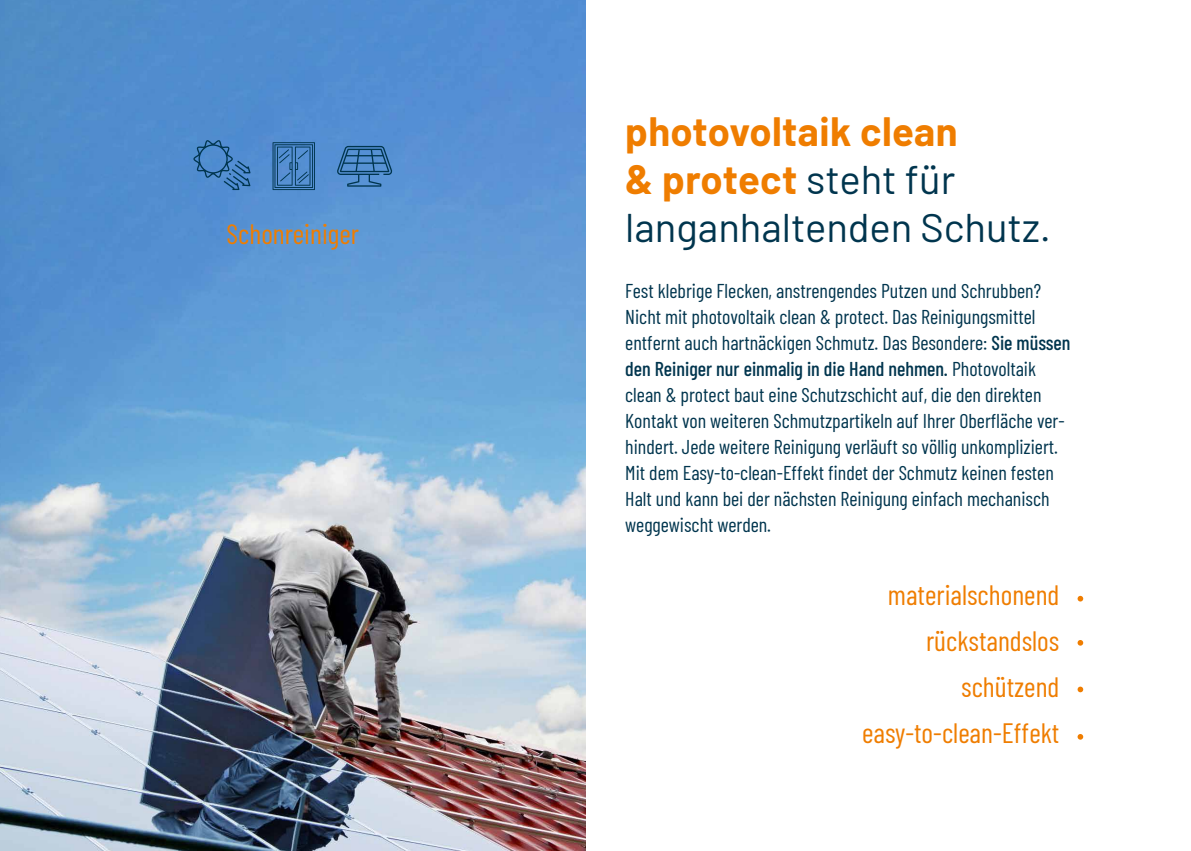
<style>
.page{position:relative;width:1191px;height:851px;background:#fff}
.page>*{position:absolute;margin:0;border:0;box-sizing:border-box;transform-origin:0 0}
.t1{font:40px/48px "Barlow";color:#00354e}
.t2{font:28px/46px "Barlow Condensed";color:#ef7d00;text-align:right}
.t3{font:20px/26px "Barlow Condensed";color:#00354e}
.s1{font-weight:700;color:#ef7d00}
.s2{font-weight:500}
</style>
<div class="page">
<img style="left:0;top:0;width:585px;height:850px">
<svg style="left:1077px;top:595px;width:6px;height:6px"></svg>
<svg style="left:1077px;top:640px;width:6px;height:5px"></svg>
<svg style="left:1077px;top:734px;width:6px;height:5px"></svg>
<svg style="left:1077px;top:686px;width:6px;height:6px"></svg>
<svg style="left:272px;top:142px;width:43px;height:48px;background:#3b74aa"></svg>
<svg style="left:337px;top:146px;width:55px;height:41px;background:#3f78af"></svg>
<svg style="left:193px;top:140px;width:57px;height:50px;background:#437ebb"></svg>
<h2 class="t2" style="left:226px;top:209px;width:134px">Schonreiniger</h2>
<h1 class="t1" style="left:625px;top:104px;width:427px"><span class="s1">photovoltaik clean<br>&amp; protect</span> steht für langanhaltenden Schutz.</h1>
<p class="t3" style="left:625px;top:276px;width:447px">Fest klebrige Flecken, anstrengendes Putzen und Schrubben?<br>Nicht mit photovoltaik clean &amp; protect. Das Reinigungsmittel entfernt auch hartnäckigen Schmutz. Das Besondere: <span class="s2">Sie müssen den Reiniger nur einmalig in die Hand nehmen.</span> Photovoltaik clean &amp; protect baut eine Schutzschicht auf, die den direkten Kontakt von weiteren Schmutzpartikeln auf Ihrer Oberfläche ver&shy;hindert. Jede weitere Reinigung verläuft so völlig unkompliziert.<br>Mit dem Easy-to-clean-Effekt findet der Schmutz keinen festen Halt und kann bei der nächsten Reinigung einfach mechanisch weggewischt werden.</p>
<h2 class="t2" style="left:862px;top:570px;width:199px">materialschonend rückstandslos schützend easy-to-clean-Effekt</h2>
</div>
